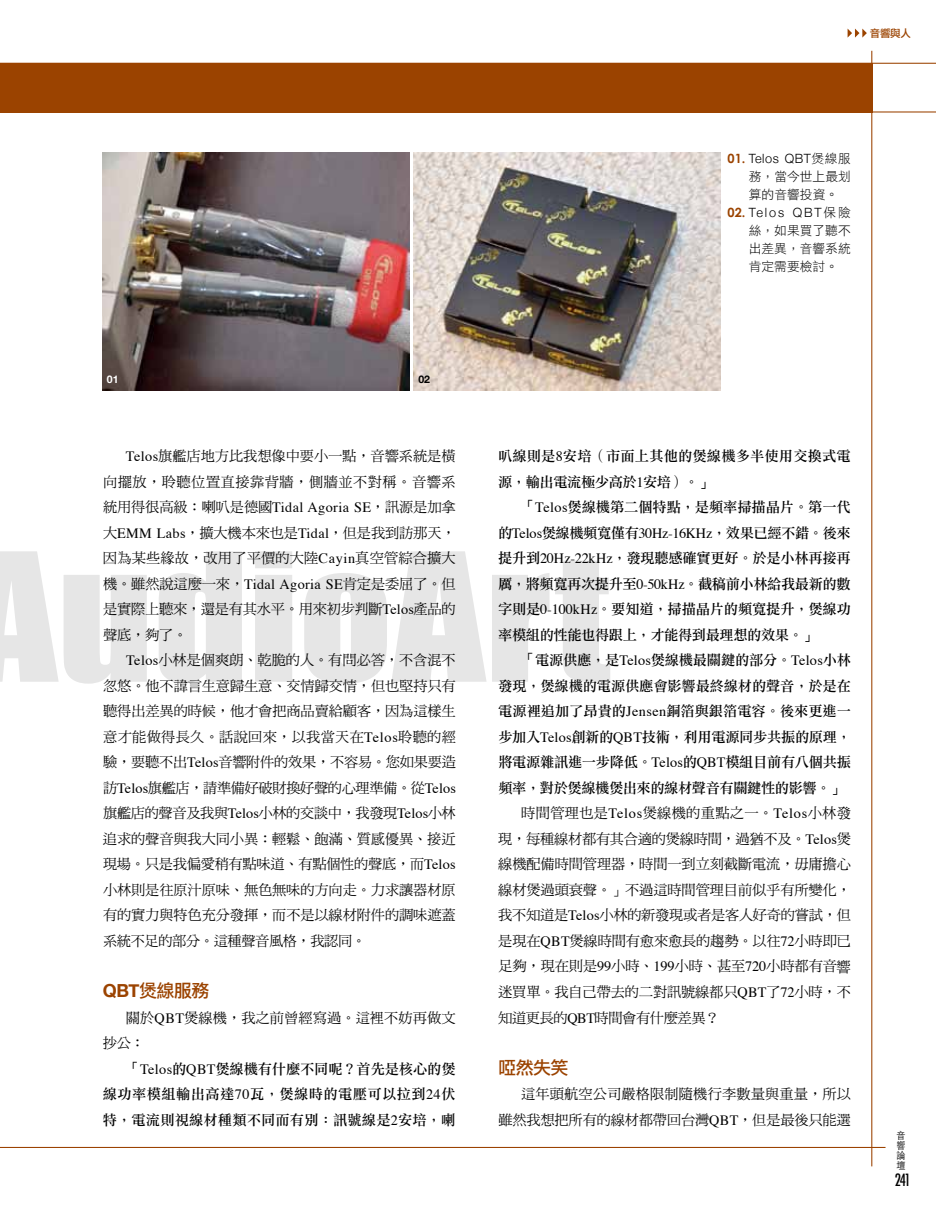
<style>
.page{position:relative;width:936px;height:1212px;background:#fff}
.page>*{position:absolute;margin:0;border:0;box-sizing:border-box;transform-origin:0 0}
.t1{font:165px "Impact";color:#000;scale:1.11 1}
.t2{font:18px "DF Li Hei Std W5";letter-spacing:-.03em;color:#9b4300}
.t3{font:500 condensed 16.5px "Futura";color:#000;scale:.91 1}
.t4{font:14.25px/25.5px "DF Ming Std W5";letter-spacing:-.01em;color:#000;text-align:justify}
.t5{font:14.25px/25.5px "DF Li Song Std W5";letter-spacing:-.015em;color:#000;text-align:justify}
.t6{font:14.25px/25.5px "DF Li Song Std W5";letter-spacing:.01em;color:#000}
.t7{font:12.75px/18px "DF Li Hei Std W3";color:#000}
.t8{font:300 12.75px "Helvetica Neue";letter-spacing:.045em;color:#000}
.t9{font:300 12.75px "Helvetica Neue";letter-spacing:.145em;color:#000}
.t10{font:10.5px "DF Li Hei Std W5";color:#9b4300}
.t11{font:700 10.5px "Helvetica Neue";color:#fff}
.t12{font:700 10.5px "Helvetica Neue";color:#000}
.t13{font:300 9.9px/10.2px "ST Heiti TC";color:#000;text-align:justify;scale:.91 1}
.s1{font-family:"Century Gothic";font-weight:700;color:#9b4300}
.s2{font-family:"DF Li Hei Std W3";font-weight:400}
.s3{font-family:"Times"}
.s4{font-family:"Helvetica Neue";font-weight:700}
</style>
<div class="page">
<img style="left:103px;top:152px;width:306px;height:238px">
<img style="left:413px;top:152px;width:307px;height:238px">
<svg style="left:847px;top:29px;width:19px;height:9px"></svg>
<div style="left:0;top:63px;width:872px;height:50px;background:#9b4300"></div>
<hr style="left:0;top:1147px;width:885px;height:1px;background:#9b4300">
<hr style="left:871px;top:51px;width:1px;height:1115px;background:#9b4300">
<hr style="left:0;top:111px;width:935px;height:2px;background:#9b4300">
<hr style="left:0;top:63px;width:935px;height:1px;background:#9b4300">
<p class="t10" style="left:869px;top:27px;width:43px">音響與人</p>
<p class="t11" style="left:107px;top:371px;width:13px">01</p>
<p class="t12" style="left:418px;top:371px;width:13px">02</p>
<p class="t8" style="left:727px;top:148px;width:125px"><span class="s1">01.</span> Telos QBT<span class="s2">煲線服</span></p>
<p class="t7" style="left:748px;top:167px;width:103px">務，當今世上最划算的音響投資。</p>
<p class="t9" style="left:727px;top:202px;width:125px"><span class="s1">02.</span> Telos QBT<span class="s2">保險</span></p>
<p class="t7" style="left:748px;top:221px;width:103px;text-align:justify">絲，如果買了聽不出差異，音響系統肯定需要檢討。</p>
<p class="t6" style="left:498px;top:443px;width:354px">叭線則是<span class="s3">8</span>安培（市面上其他的煲線機多半使用交換式電源，輸出電流極少高於<span class="s3">1</span>安培）。」</p>
<p class="t5" style="left:498px;top:494px;width:354px;text-indent:23px">「<span class="s3">Telos</span>煲線機第二個特點，是頻率掃描晶片。第一代的<span class="s3">Telos</span>煲線機頻寬僅有<span class="s3">30Hz-16KHz</span>，效果已經不錯。後來提升到<span class="s3">20Hz-22kHz</span>，發現聽感確實更好。於是小林再接再厲，將頻寬再次提升至<span class="s3">0-50kHz</span>。截稿前小林給我最新的數字則是<span class="s3">0-100kHz</span>。要知道，掃描晶片的頻寬提升，煲線功率模組的性能也得跟上，才能得到最理想的效果。」</p>
<p class="t5" style="left:498px;top:647px;width:354px;text-indent:23px">「電源供應，是<span class="s3">Telos</span>煲線機最關鍵的部分。<span class="s3">Telos</span>小林發現，煲線機的電源供應會影響最終線材的聲音，於是在電源裡追加了昂貴的<span class="s3">Jensen</span>銅箔與銀箔電容。後來更進一步加入<span class="s3">Telos</span>創新的<span class="s3">QBT</span>技術，利用電源同步共振的原理，將電源雜訊進一步降低。<span class="s3">Telos</span>的<span class="s3">QBT</span>模組目前有八個共振頻率，對於煲線機煲出來的線材聲音有關鍵性的影響。」</p>
<p class="t4" style="left:498px;top:800px;width:354px;text-indent:23px">時間管理也是<span class="s3">Telos</span>煲線機的重點之一。<span class="s3">Telos</span>小林發現，每種線材都有其合適的煲線時間，過猶不及。<span class="s3">Telos</span>煲線機配備時間管理器，時間一到立刻截斷電流，毋庸擔心線材煲過頭衰聲。」不過這時間管理目前似乎有所變化，我不知道是<span class="s3">Telos</span>小林的新發現或者是客人好奇的嘗試，但是現在<span class="s3">QBT</span>煲線時間有愈來愈長的趨勢。以往<span class="s3">72</span>小時即已足夠，現在則是<span class="s3">99</span>小時、<span class="s3">199</span>小時、甚至<span class="s3">720</span>小時都有音響迷買單。我自己帶去的二對訊號線都只<span class="s3">QBT</span>了<span class="s3">72</span>小時，不知道更長的<span class="s3">QBT</span>時間會有什麼差異？</p>
<p class="t2" style="left:498px;top:1057px;width:72px">啞然失笑</p>
<p class="t4" style="left:498px;top:1081px;width:354px;text-align:right">這年頭航空公司嚴格限制隨機行李數量與重量，所以<br>雖然我想把所有的線材都帶回台灣<span class="s3">QBT</span>，但是最後只能選</p>
<p class="t4" style="left:103px;top:443px;width:354px;text-indent:23px"><span class="s3">Telos</span>旗艦店地方比我想像中要小一點，音響系統是橫向擺放，聆聽位置直接靠背牆，側牆並不對稱。音響系統用得很高級：喇叭是德國<span class="s3">Tidal Agoria SE</span>，訊源是加拿大<span class="s3">EMM Labs</span>，擴大機本來也是<span class="s3">Tidal</span>，但是我到訪那天，因為某些緣故，改用了平價的大陸<span class="s3">Cayin</span>真空管綜合擴大機。雖然說這麼一來，<span class="s3">Tidal Agoria SE</span>肯定是委屈了。但是實際上聽來，還是有其水平。用來初步判斷<span class="s3">Telos</span>產品的聲底，夠了。</p>
<p class="t4" style="left:103px;top:647px;width:354px;text-indent:23px"><span class="s3">Telos</span>小林是個爽朗、乾脆的人。有問必答，不含混不忽悠。他不諱言生意歸生意、交情歸交情，但也堅持只有聽得出差異的時候，他才會把商品賣給顧客，因為這樣生意才能做得長久。話說回來，以我當天在<span class="s3">Telos</span>聆聽的經驗，要聽不出<span class="s3">Telos</span>音響附件的效果，不容易。您如果要造訪<span class="s3">Telos</span>旗艦店，請準備好破財換好聲的心理準備。從<span class="s3">Telos</span>旗艦店的聲音及我與<span class="s3">Telos</span>小林的交談中，我發現<span class="s3">Telos</span>小林追求的聲音與我大同小異：輕鬆、飽滿、質感優異、接近現場。只是我偏愛稍有點味道、有點個性的聲底，而<span class="s3">Telos</span>小林則是往原汁原味、無色無味的方向走。力求讓器材原有的實力與特色充分發揮，而不是以線材附件的調味遮蓋系統不足的部分。這種聲音風格，我認同。</p>
<p class="t2" style="left:103px;top:981px;width:108px"><span class="s4">QBT</span>煲線服務</p>
<p class="t4" style="left:103px;top:1004px;width:354px;text-indent:23px">關於<span class="s3">QBT</span>煲線機，我之前曾經寫過。這裡不妨再做文抄公：</p>
<p class="t5" style="left:103px;top:1055px;width:354px;text-indent:23px">「<span class="s3">Telos</span>的<span class="s3">QBT</span>煲線機有什麼不同呢？首先是核心的煲線功率模組輸出高達<span class="s3">70</span>瓦，煲線時的電壓可以拉到<span class="s3">24</span>伏特，電流則視線材種類不同而有別：訊號線是<span class="s3">2</span>安培，喇</p>
<h1 class="t1" style="left:-35px;top:489px;width:583px">AudioArt</h1>
<p class="t13" style="left:896px;top:1129px;width:11px">音響論壇</p>
<p class="t3" style="left:894px;top:1169px;width:19px">241</p>
</div>
